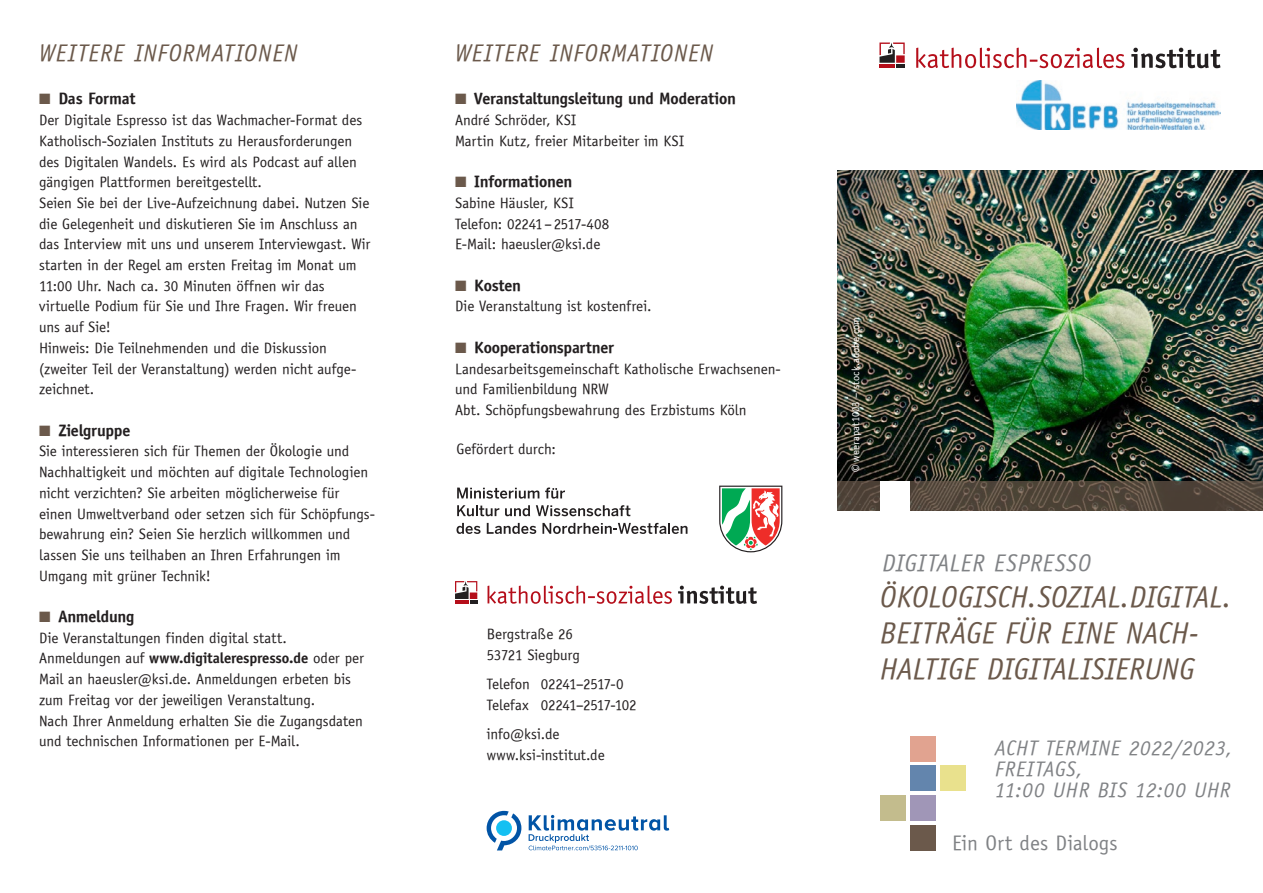
<style>
.page{position:relative;width:1263px;height:893px;background:#fff}
.page>*{position:absolute;margin:0;border:0;box-sizing:border-box;transform-origin:0 0}
.t1{font:italic 30px/36px "Officina Sans ITCTT Book";letter-spacing:.01em;color:#6b594b}
.t2{font:italic 24px "Officina Sans ITCTT Book";letter-spacing:.04em;color:#6b594b}
.t3{font:italic 24px "Officina Sans ITCTT Book";letter-spacing:.035em;color:#808285}
.t4{font:italic 21px/20.7px "Officina Sans ITCTT Book";letter-spacing:.035em;color:#808285}
.t5{font:21px "Officina Sans ITCTT Book";color:#808285}
.t6{font:16.5px "Officina Sans ITCTT Bold";letter-spacing:-.015em;color:#231f20}
.t7{font:15px/20.7px "Officina Sans ITCTT Book";letter-spacing:-.005em;color:#231f20}
.t8{font:15px "Officina Sans ITCTT Bold";letter-spacing:-.01em;color:#231f20}
.t9{font:10.5px "Officina Sans ITCTT Book";letter-spacing:.01em;color:#fff}
.s1{color:#6b594b}
.s2{font-family:"Officina Sans ITCTT Book"}
</style>
<div class="page">
<div style="left:910px;top:825px;width:26px;height:26px;background:#6b594b"></div>
<div style="left:940px;top:765px;width:26px;height:26px;background:#e9e18d"></div>
<div style="left:880px;top:795px;width:26px;height:26px;background:#c3bc8d"></div>
<div style="left:910px;top:736px;width:26px;height:25px;background:#e1a390"></div>
<div style="left:910px;top:765px;width:26px;height:26px;background:#6385ad"></div>
<div style="left:910px;top:795px;width:26px;height:26px;background:#a096b7"></div>
<img style="left:838px;top:170px;width:425px;height:311px">
<svg style="left:838px;top:481px;width:425px;height:30px;background:#55493d"></svg>
<div style="left:880px;top:481px;width:30px;height:31px;background:#fff"></div>
<svg style="left:916px;top:48px;width:208px;height:20px"></svg>
<svg style="left:1131px;top:48px;width:89px;height:20px"></svg>
<svg style="left:879px;top:43px;width:26px;height:25px"></svg>
<svg style="left:487px;top:586px;width:185px;height:18px"></svg>
<svg style="left:678px;top:586px;width:79px;height:18px"></svg>
<svg style="left:455px;top:581px;width:22px;height:22px"></svg>
<img style="left:1016px;top:81px;width:204px;height:48px">
<svg style="left:719px;top:486px;width:63px;height:66px"></svg>
<svg style="left:457px;top:488px;width:82px;height:11px"></svg>
<svg style="left:545px;top:487px;width:20px;height:12px"></svg>
<svg style="left:457px;top:505px;width:42px;height:11px"></svg>
<svg style="left:505px;top:505px;width:25px;height:11px"></svg>
<svg style="left:536px;top:505px;width:94px;height:11px"></svg>
<svg style="left:456px;top:523px;width:24px;height:11px"></svg>
<svg style="left:487px;top:523px;width:49px;height:11px"></svg>
<svg style="left:542px;top:523px;width:145px;height:11px"></svg>
<svg style="left:487px;top:811px;width:34px;height:39px"></svg>
<svg style="left:529px;top:815px;width:140px;height:35px"></svg>
<h2 class="t2" style="left:39px;top:39px;width:260px">WEITERE INFORMATIONEN</h2>
<h2 class="t2" style="left:455px;top:39px;width:260px">WEITERE INFORMATIONEN</h2>
<p class="t6" style="left:39px;top:89px;width:98px"><span class="s1">■</span> Das Format</p>
<p class="t7" style="left:39px;top:110px;width:333px">Der Digitale Espresso ist das Wachmacher-Format des Katholisch-Sozialen Instituts zu Herausforderungen des Digitalen Wandels. Es wird als Podcast auf allen gängigen Plattformen bereitgestellt.<br>Seien Sie bei der Live-Aufzeichnung dabei. Nutzen Sie die Gelegenheit und diskutieren Sie im Anschluss an das Interview mit uns und unserem Interviewgast. Wir starten in der Regel am ersten Freitag im Monat um 11:00 Uhr. Nach ca. 30 Minuten öffnen wir das virtuelle Podium für Sie und Ihre Fragen. Wir freuen uns auf Sie!<br>Hinweis: Die Teilnehmenden und die Diskussion (zweiter Teil der Veranstaltung) werden nicht aufge&shy;zeichnet.</p>
<p class="t6" style="left:39px;top:420px;width:93px"><span class="s1">■</span> Zielgruppe</p>
<p class="t7" style="left:39px;top:441px;width:337px">Sie interessieren sich für Themen der Ökologie und Nachhaltigkeit und möchten auf digitale Technologien nicht verzichten? Sie arbeiten möglicherweise für einen Umweltverband oder setzen sich für Schöpfungs&shy;bewahrung ein? Seien Sie herzlich willkommen und lassen Sie uns teilhaben an Ihren Erfahrungen im Umgang mit grüner Technik!</p>
<p class="t6" style="left:39px;top:606px;width:97px"><span class="s1">■</span> Anmeldung</p>
<p class="t7" style="left:39px;top:627px;width:249px">Die Veranstaltungen finden digital statt.</p>
<p class="t8" style="left:39px;top:649px;width:326px"><span class="s2">Anmeldungen auf</span> www.digitalerespresso.de <span class="s2">oder per</span></p>
<p class="t7" style="left:39px;top:669px;width:325px">Mail an haeusler@ksi.de. Anmeldungen erbeten bis zum Freitag vor der jeweiligen Veranstaltung.<br>Nach Ihrer Anmeldung erhalten Sie die Zugangsdaten und technischen Informationen per E-Mail.</p>
<p class="t6" style="left:455px;top:89px;width:282px"><span class="s1">■</span> Veranstaltungsleitung und Moderation</p>
<p class="t7" style="left:455px;top:110px;width:230px">André Schröder, KSI<br>Martin Kutz, freier Mitarbeiter im KSI</p>
<p class="t6" style="left:455px;top:171px;width:119px"><span class="s1">■</span> Informationen</p>
<p class="t7" style="left:455px;top:192px;width:156px">Sabine Häusler, KSI<br>Telefon: 02241–2517-408<br>E-Mail: haeusler@ksi.de</p>
<p class="t6" style="left:455px;top:275px;width:68px"><span class="s1">■</span> Kosten</p>
<p class="t7" style="left:455px;top:296px;width:198px">Die Veranstaltung ist kostenfrei.</p>
<p class="t6" style="left:455px;top:337px;width:161px"><span class="s1">■</span> Kooperationspartner</p>
<p class="t7" style="left:455px;top:358px;width:327px">Landesarbeitsgemeinschaft Katholische Erwachsenen&shy;und Familienbildung NRW<br>Abt. Schöpfungsbewahrung des Erzbistums Köln</p>
<p class="t7" style="left:456px;top:439px;width:101px">Gefördert durch:</p>
<p class="t7" style="left:487px;top:623px;width:95px">Bergstraße 26<br>53721 Siegburg</p>
<p class="t7" style="left:487px;top:673px;width:151px">Telefon 02241–2517-0<br>Telefax 02241–2517-102</p>
<p class="t7" style="left:487px;top:723px;width:119px">info@ksi.de www.ksi-institut.de</p>
<p class="t9" style="left:849px;top:472px;width:157px;rotate:-90deg">© weerapat1003 – stock.adobe.com</p>
<h2 class="t3" style="left:882px;top:549px;width:210px">DIGITALER ESPRESSO</h2>
<h1 class="t1" style="left:880px;top:579px;width:353px">ÖKOLOGISCH.SOZIAL.DIGITAL.<br>BEITRÄGE FÜR EINE NACH-<br>HALTIGE DIGITALISIERUNG</h1>
<h3 class="t4" style="left:995px;top:738px;width:239px">ACHT TERMINE 2022/2023,<br>FREITAGS,<br>11:00 UHR BIS 12:00 UHR</h3>
<h3 class="t5" style="left:952px;top:831px;width:167px">Ein Ort des Dialogs</h3>
</div>
